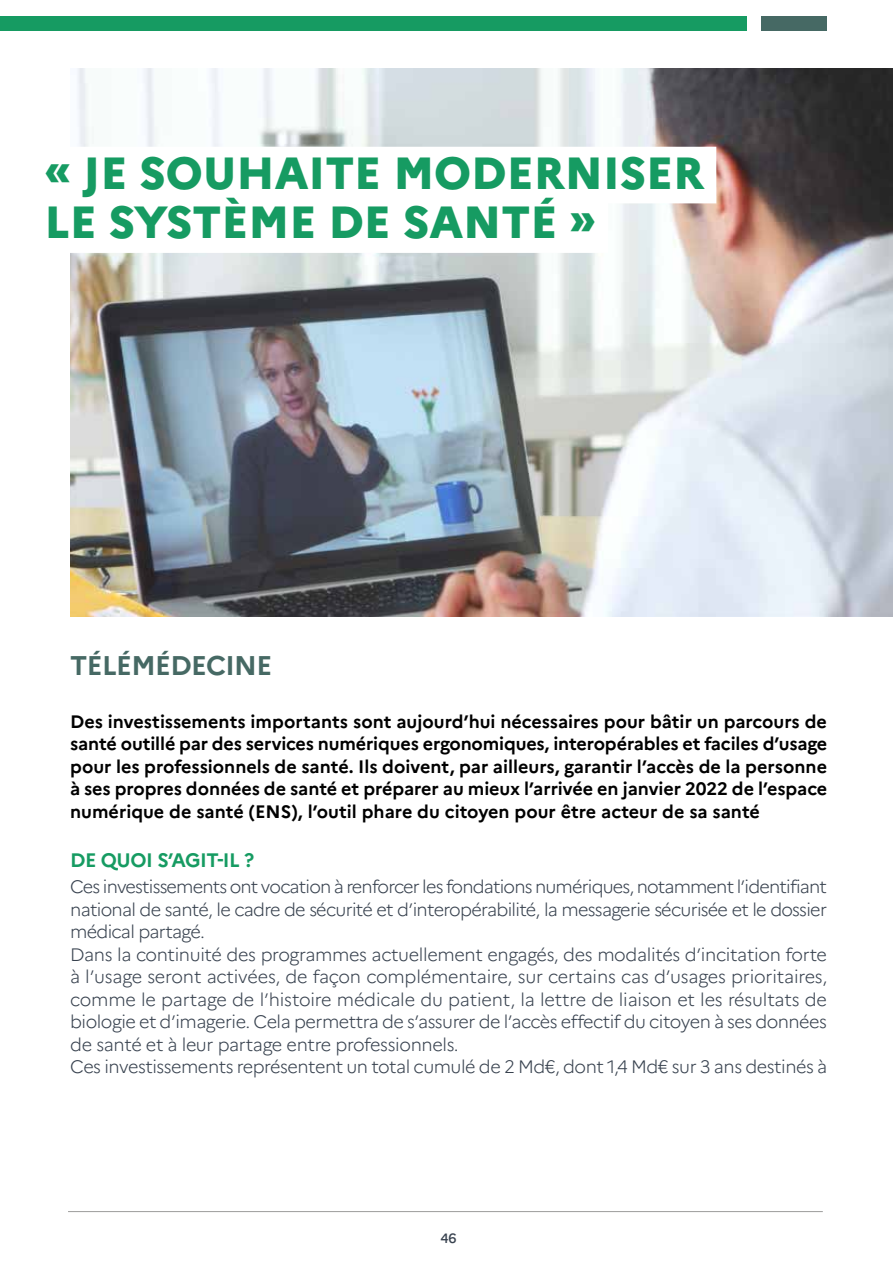
<style>
.page{position:relative;width:893px;height:1263px;background:#fff}
.page>*{position:absolute;margin:0;border:0;box-sizing:border-box;transform-origin:0 0}
.t1{font:800 45px/49.5px "Marianne";color:#169b62}
.t2{font:700 27px "Marianne";letter-spacing:-.02em;color:#466964}
.t3{font:700 19.5px "Marianne";letter-spacing:-.025em;color:#169b62}
.t4{font:300 18px/22.5px "Marianne";letter-spacing:-.03em;color:#38424f}
.t5{font:700 18px/22.5px "Marianne";color:#000;text-align:justify}
.t6{font:500 13.5px "Marianne";color:#38424f}
</style>
<div class="page">
<hr style="left:68px;top:1211px;width:755px;height:1px;background:#9d9d9c">
<div style="left:0;top:16px;width:746px;height:15px;background:#169b62"></div>
<div style="left:761px;top:16px;width:66px;height:15px;background:#466964"></div>
<img style="left:70px;top:68px;width:823px;height:549px">
<div style="left:45px;top:147px;width:671px;height:56px;background:#fff"></div>
<div style="left:45px;top:196px;width:563px;height:57px;background:#fff"></div>
<h1 class="t1" style="left:45px;top:148px;width:661px">« JE SOUHAITE MODERNISER<br>LE SYSTÈME DE SANTÉ »</h1>
<h2 class="t2" style="left:70px;top:649px;width:204px">TÉLÉMÉDECINE</h2>
<p class="t5" style="left:70px;top:710px;width:759px">Des investissements importants sont aujourd’hui nécessaires pour bâtir un parcours de santé outillé par des services numériques ergonomiques, interopérables et faciles d’usage pour les professionnels de santé. Ils doivent, par ailleurs, garantir l’accès de la personne à ses propres données de santé et préparer au mieux l’arrivée en janvier 2022 de l’espace numérique de santé (ENS), l’outil phare du citoyen pour être acteur de sa santé</p>
<p class="t3" style="left:70px;top:848px;width:185px">DE QUOI S’AGIT-IL ?</p>
<p class="t4" style="left:70px;top:876px;width:758px">Ces investissements ont vocation à renforcer les fondations numériques, notamment l’identifiant national de santé, le cadre de sécurité et d’interopérabilité, la messagerie sécurisée et le dossier médical partagé.<br>Dans la continuité des programmes actuellement engagés, des modalités d’incitation forte à l’usage seront activées, de façon complémentaire, sur certains cas d’usages prioritaires, comme le partage de l’histoire médicale du patient, la lettre de liaison et les résultats de biologie et d’imagerie. Cela permettra de s’assurer de l’accès effectif du citoyen à ses données de santé et à leur partage entre professionnels.<br>Ces investissements représentent un total cumulé de 2 Md€, dont 1,4 Md€ sur 3 ans destinés à</p>
<p class="t6" style="left:440px;top:1229px;width:18px">46</p>
</div>
